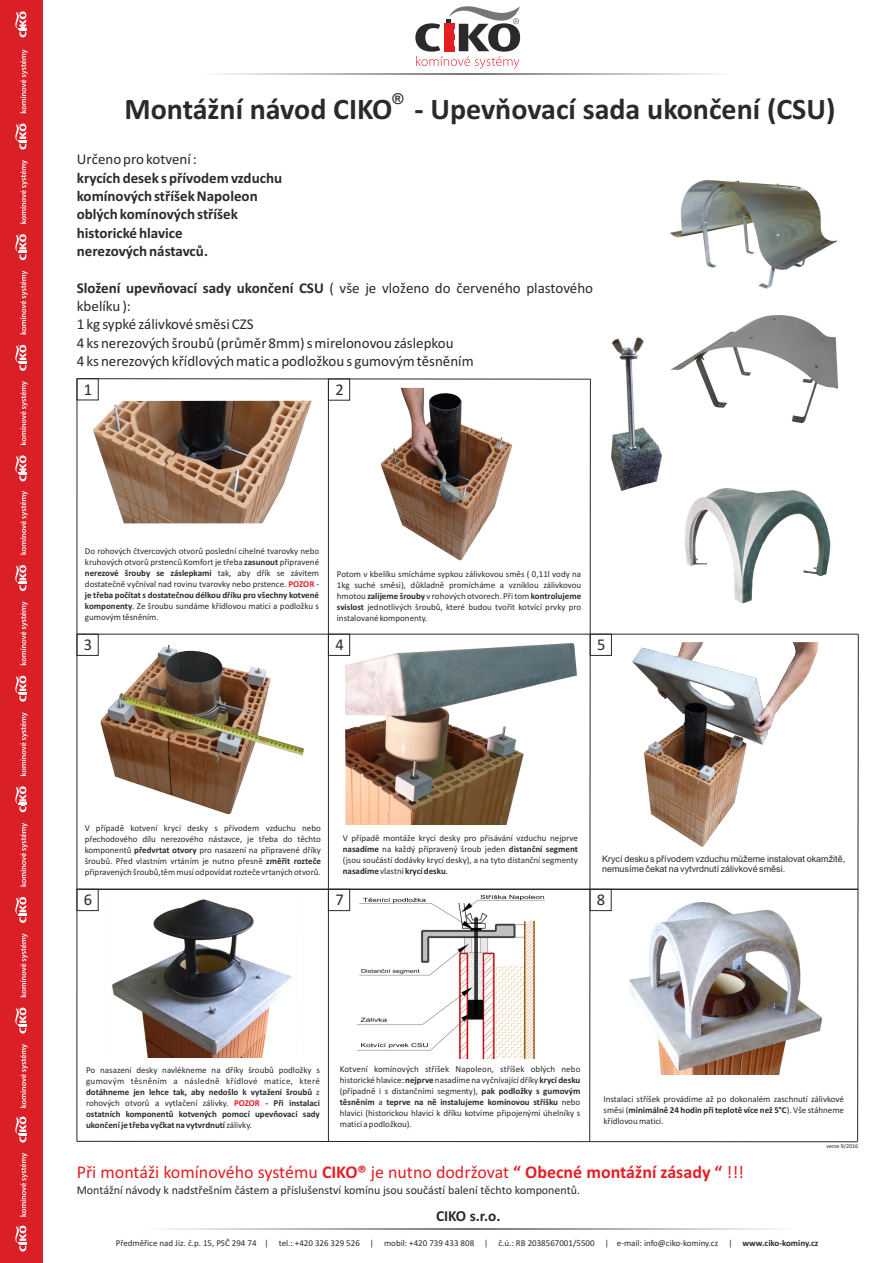
<style>
.page{position:relative;width:893px;height:1263px;background:#fff}
.page>*{position:absolute;margin:0;border:0;box-sizing:border-box;transform-origin:0 0}
.t1{font:700 30px "Calibri";color:#2b2929}
.t2{font:18px "Calibri";color:#e31f24}
.t3{font:16.5px "Calibri";color:#2b2929}
.t4{font:700 15.3px "Calibri";color:#2b2929}
.t5{font:15px/18.3px "Calibri";color:#2b2929}
.t6{font:700 15px/18.3px "Calibri";color:#2b2929}
.t7{font:700 15px "Arial";color:#2b2929}
.t8{font:12px "Calibri";color:#2b2929}
.t9{font:9px/10.9px "Calibri";color:#2b2929;text-align:justify}
.t10{font:700 9px/10.9px "Calibri";color:#2b2929;text-align:justify}
.t11{font:9px/10.1px "Arial";color:#2b2929}
.t12{font:700 9px "Calibri";letter-spacing:-.005em;color:#e31f24}
.t13{font:6px "Calibri";color:#2b2929}
.s1{font-weight:700}
.s2{font-weight:700;color:#e31f24}
.s3{font-weight:400}
</style>
<div class="page">
<img style="left:76px;top:378px;width:783px;height:764px">
<img style="left:632px;top:642px;width:186px;height:205px">
<div style="left:77px;top:634px;width:22px;height:22px;border:1px solid #2b2929"></div>
<div style="left:328px;top:634px;width:22px;height:22px;border:1px solid #2b2929"></div>
<div style="left:77px;top:378px;width:22px;height:22px;border:1px solid #2b2929"></div>
<div style="left:328px;top:379px;width:22px;height:22px;border:1px solid #2b2929"></div>
<div style="left:77px;top:889px;width:22px;height:22px;border:1px solid #2b2929"></div>
<div style="left:328px;top:889px;width:22px;height:22px;border:1px solid #2b2929"></div>
<div style="left:590px;top:889px;width:22px;height:22px;border:1px solid #2b2929"></div>
<div style="left:590px;top:634px;width:22px;height:22px;border:1px solid #2b2929"></div>
<img style="left:670px;top:181px;width:168px;height:107px">
<img style="left:671px;top:315px;width:166px;height:108px">
<img style="left:667px;top:488px;width:186px;height:115px">
<img style="left:611px;top:338px;width:50px;height:152px">
<div style="left:0;top:0;width:43px;height:1263px;background:#db1f26"></div>
<svg style="left:15px;top:1007px;width:11px;height:26px"></svg>
<svg style="left:15px;top:897px;width:11px;height:26px"></svg>
<svg style="left:15px;top:786px;width:11px;height:26px"></svg>
<svg style="left:15px;top:676px;width:11px;height:26px"></svg>
<svg style="left:15px;top:565px;width:11px;height:26px"></svg>
<svg style="left:15px;top:455px;width:11px;height:26px"></svg>
<svg style="left:15px;top:345px;width:11px;height:26px"></svg>
<svg style="left:15px;top:234px;width:11px;height:26px"></svg>
<svg style="left:15px;top:124px;width:11px;height:26px"></svg>
<svg style="left:15px;top:11px;width:11px;height:26px"></svg>
<svg style="left:15px;top:1116px;width:11px;height:26px"></svg>
<svg style="left:15px;top:1225px;width:11px;height:26px"></svg>
<svg style="left:20px;top:160px;width:8px;height:64px"></svg>
<svg style="left:20px;top:271px;width:8px;height:63px"></svg>
<svg style="left:20px;top:49px;width:8px;height:64px"></svg>
<svg style="left:20px;top:381px;width:8px;height:64px"></svg>
<svg style="left:20px;top:491px;width:8px;height:64px"></svg>
<svg style="left:20px;top:601px;width:8px;height:64px"></svg>
<svg style="left:20px;top:712px;width:8px;height:64px"></svg>
<svg style="left:20px;top:823px;width:8px;height:64px"></svg>
<svg style="left:20px;top:933px;width:8px;height:64px"></svg>
<svg style="left:20px;top:1044px;width:8px;height:64px"></svg>
<svg style="left:20px;top:1153px;width:8px;height:63px"></svg>
<svg style="left:468px;top:73px;width:248px;height:2px"></svg>
<svg style="left:221px;top:73px;width:247px;height:2px"></svg>
<svg style="left:415px;top:6px;width:105px;height:63px"></svg>
<svg style="left:470px;top:1228px;width:305px;height:2px"></svg>
<svg style="left:166px;top:1228px;width:304px;height:2px"></svg>
<h3 class="t7" style="left:392px;top:93px;width:13px">®</h3>
<h1 class="t1" style="left:125px;top:97px;width:712px">Montážní návod CIKO - Upevňovací sada ukončení (CSU)</h1>
<h3 class="t5" style="left:77px;top:151px;width:122px">Určeno pro kotvení :</h3>
<h3 class="t6" style="left:77px;top:170px;width:207px">krycích desek s přívodem vzduchu komínových stříšek Napoleon oblých komínových stříšek historické hlavice<br>nerezových nástavců.</h3>
<p class="t5" style="left:77px;top:280px;width:518px"><span class="s1">Složení upevňovací sady ukončení CSU</span> ( vše je vloženo do červeného plastového kbelíku ):<br>1 kg sypké zálivkové směsi CZS<br>4 ks nerezových šroubů (průměr 8mm) s mirelonovou záslepkou<br>4 ks nerezových křídlových matic a podložkou s gumovým těsněním</p>
<h3 class="t3" style="left:84px;top:382px;width:10px">1</h3>
<h3 class="t3" style="left:335px;top:382px;width:10px">2</h3>
<p class="t9" style="left:85px;top:546px;width:236px">Do rohových čtvercových otvorů poslední cihelné tvarovky nebo kruhových otvorů prstenců Komfort je třeba <span class="s1">zasunout</span> připravené <span class="s1">nerezové šrouby se záslepkami</span> tak, aby dřík se závitem dostatečně vyčníval nad rovinu tvarovky nebo prstence. <span class="s2">POZOR</span> - <span class="s1">je třeba počítat s dostatečnou délkou dříku pro všechny kotvené komponenty</span>. Ze šroubu sundáme křídlovou matici a podložku s gumovým těsněním.</p>
<p class="t9" style="left:337px;top:569px;width:246px">Potom v kbelíku smícháme sypkou zálivkovou směs ( 0,11l vody na 1kg suché směsi), důkladně promícháme a vzniklou zálivkovou hmotou <span class="s1">zalijeme šrouby</span> v rohových otvorech. Při tom <span class="s1">kontrolujeme svislost</span> jednotlivých šroubů, které budou tvořit kotvící prvky pro instalované komponenty.</p>
<h3 class="t3" style="left:84px;top:637px;width:10px">3</h3>
<h3 class="t3" style="left:335px;top:637px;width:10px">4</h3>
<h3 class="t3" style="left:597px;top:637px;width:10px">5</h3>
<p class="t9" style="left:85px;top:823px;width:238px">V případě kotvení krycí desky s přívodem vzduchu nebo přechodového dílu nerezového nástavce, je třeba do těchto komponentů <span class="s1">předvrtat otvory</span> pro nasazení na připravené dříky šroubů. Před vlastním vrtáním je nutno přesně <span class="s1">změřit rozteče </span>připravených šroubů,těm musí odpovídat rozteče vrtaných otvorů.</p>
<p class="t9" style="left:343px;top:833px;width:237px">V případě montáže krycí desky pro přisávání vzduchu nejprve <span class="s1">nasadíme</span> na každý připravený šroub jeden <span class="s1">distanční segment </span>(jsou součástí dodávky krycí desky), a na tyto distanční segmenty <span class="s1">nasadíme</span> vlastní <span class="s1">krycí desku</span>.</p>
<p class="t11" style="left:602px;top:854px;width:245px">Krycí desku s přívodem vzduchu můžeme instalovat okamžitě, nemusíme čekat na vytvrdnutí zálivkové směsi.</p>
<h3 class="t3" style="left:84px;top:893px;width:10px">6</h3>
<h3 class="t3" style="left:335px;top:893px;width:10px">7</h3>
<h3 class="t3" style="left:597px;top:893px;width:10px">8</h3>
<p class="t9" style="left:340px;top:1064px;width:242px">Kotvení komínových stříšek Napoleon, stříšek oblých nebo historické hlavice: <span class="s1">nejprve</span> nasadíme na vyčnívající dříky <span class="s1">krycí desku </span>(případně i s distančními segmenty), <span class="s1">pak podložky s gumovým těsněním</span> a <span class="s1">teprve na ně instalujeme komínovou stříšku</span> nebo hlavici (historickou hlavici k dříku kotvíme připojenými úhelníky s maticí a podložkou).</p>
<p class="t9" style="left:86px;top:1065px;width:235px">Po nasazení desky navlékneme na dříky šroubů podložky s gumovým těsněním a následně křídlové matice, které <span class="s1">dotáhneme jen lehce tak, aby nedošlo k vytažení šroubů</span> z rohových otvorů a vytlačení zálivky.</p>
<p class="t12" style="left:234px;top:1099px;width:28px">POZOR</p>
<p class="t9" style="left:603px;top:1094px;width:242px">Instalaci stříšek provádíme až po dokonalém zaschnutí zálivkové směsi (<span class="s1">minimálně 24 hodin při teplotě více než 5°C</span>). Vše stáhneme křídlovou maticí.</p>
<p class="t10" style="left:86px;top:1098px;width:235px;text-indent:179px">- Při instalaci ostatních komponentů kotvených pomocí upevňovací sady ukončení je třeba vyčkat na vytvrdnutí<span class="s3">zálivky.</span></p>
<h2 class="t2" style="left:77px;top:1164px;width:669px">Při montáži komínového systému <span class="s1">CIKO®</span> je nutno dodržovat <span class="s1">“ Obecné montážní zásady “</span> !!!</h2>
<h3 class="t8" style="left:77px;top:1185px;width:505px">Montážní návody k nadstřešním částem a příslušenství komínu jsou součástí balení těchto komponentů.</h3>
<h3 class="t4" style="left:436px;top:1209px;width:66px">CIKO s.r.o.</h3>
<p class="t9" style="left:116px;top:1239px;width:704px">Předměřice nad Jiz. č.p. 15, PSČ 294 74 | tel.: +420 326 329 526 | mobil: +420 739 433 808 | č.ú.: RB 2038567001/5500 | e-mail: info@ciko-kominy.cz | <span class="s1">www.ciko-kominy.cz</span></p>
<p class="t13" style="left:826px;top:1143px;width:33px">verze 9/2016</p>
</div>
